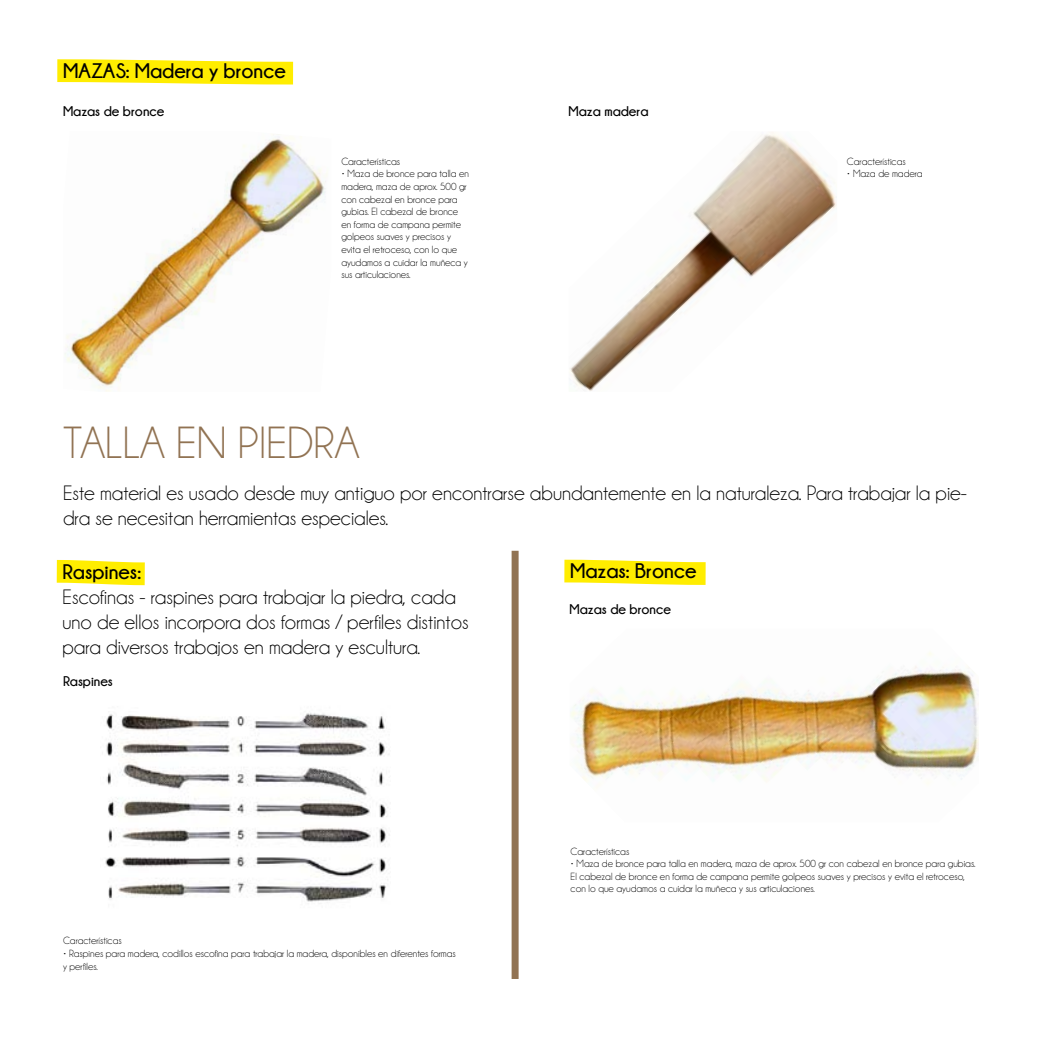
<style>
.page{position:relative;width:1042px;height:1042px;background:#fff}
.page>*{position:absolute;margin:0;border:0;box-sizing:border-box;transform-origin:0 0}
.t1{font:45.5px "Champagne&Limousines";color:#917353}
.t2{font:21px/25.2px "Champagne&Limousines";color:#000}
.t3{font:700 21px "Champagne&Limousines";color:#000}
.t4{font:700 14px "Champagne&Limousines";color:#000}
.t5{font:10.5px/12.6px "Champagne&Limousines";color:#000}
</style>
<div class="page">
<svg style="left:56px;top:559px;width:89px;height:27px"></svg>
<img style="left:105px;top:713px;width:284px;height:189px">
<svg style="left:564px;top:559px;width:142px;height:26px"></svg>
<img style="left:570px;top:652px;width:409px;height:132px">
<div style="left:511px;top:551px;width:7px;height:428px;background:#917353"></div>
<svg style="left:57px;top:59px;width:237px;height:26px"></svg>
<img style="left:65px;top:134px;width:262px;height:258px">
<img style="left:570px;top:132px;width:267px;height:259px">
<h2 class="t3" style="left:63px;top:59px;width:224px">MAZAS: Madera y bronce</h2>
<h3 class="t4" style="left:63px;top:104px;width:103px">Mazas de bronce</h3>
<p class="t5" style="left:341px;top:155px;width:60px">Características</p>
<p class="t5" style="left:341px;top:168px;width:129px">• Maza de bronce para talla en madera, maza de aprox. 500 gr con cabezal en bronce para gubias. El cabezal de bronce en forma de campana permite golpeos suaves y precisos y evita el retroceso, con lo que ayudamos a cuidar la muñeca y sus articulaciones.</p>
<h1 class="t1" style="left:63px;top:420px;width:298px">TALLA EN PIEDRA</h1>
<h3 class="t4" style="left:568px;top:104px;width:81px">Maza madera</h3>
<p class="t5" style="left:847px;top:155px;width:60px">Características</p>
<p class="t5" style="left:847px;top:168px;width:77px">• Maza de madera</p>
<h2 class="t2" style="left:63px;top:480px;width:905px">Este material es usado desde muy antiguo por encontrarse abundantemente en la naturaleza. Para trabajar la pie&shy;dra se necesitan herramientas especiales.</h2>
<h2 class="t3" style="left:63px;top:560px;width:80px">Raspines:</h2>
<h2 class="t2" style="left:63px;top:584px;width:408px">Escofinas - raspines para trabajar la piedra, cada uno de ellos incorpora dos formas / perfiles distintos para diversos trabajos en madera y escultura.</h2>
<h3 class="t4" style="left:63px;top:673px;width:51px">Raspines</h3>
<p class="t5" style="left:63px;top:934px;width:60px">Características</p>
<p class="t5" style="left:63px;top:947px;width:394px">• Raspines para madera, codillos escofina para trabajar la madera, disponibles en diferentes formas y perfiles.</p>
<h2 class="t3" style="left:570px;top:559px;width:128px">Mazas: Bronce</h2>
<h3 class="t4" style="left:569px;top:601px;width:103px">Mazas de bronce</h3>
<p class="t5" style="left:570px;top:845px;width:60px">Características</p>
<p class="t5" style="left:570px;top:857px;width:406px">• Maza de bronce para talla en madera, maza de aprox. 500 gr con cabezal en bronce para gubias.<br>El cabezal de bronce en forma de campana permite golpeos suaves y precisos y evita el retroceso, con lo que ayudamos a cuidar la muñeca y sus articulaciones.</p>
</div>
